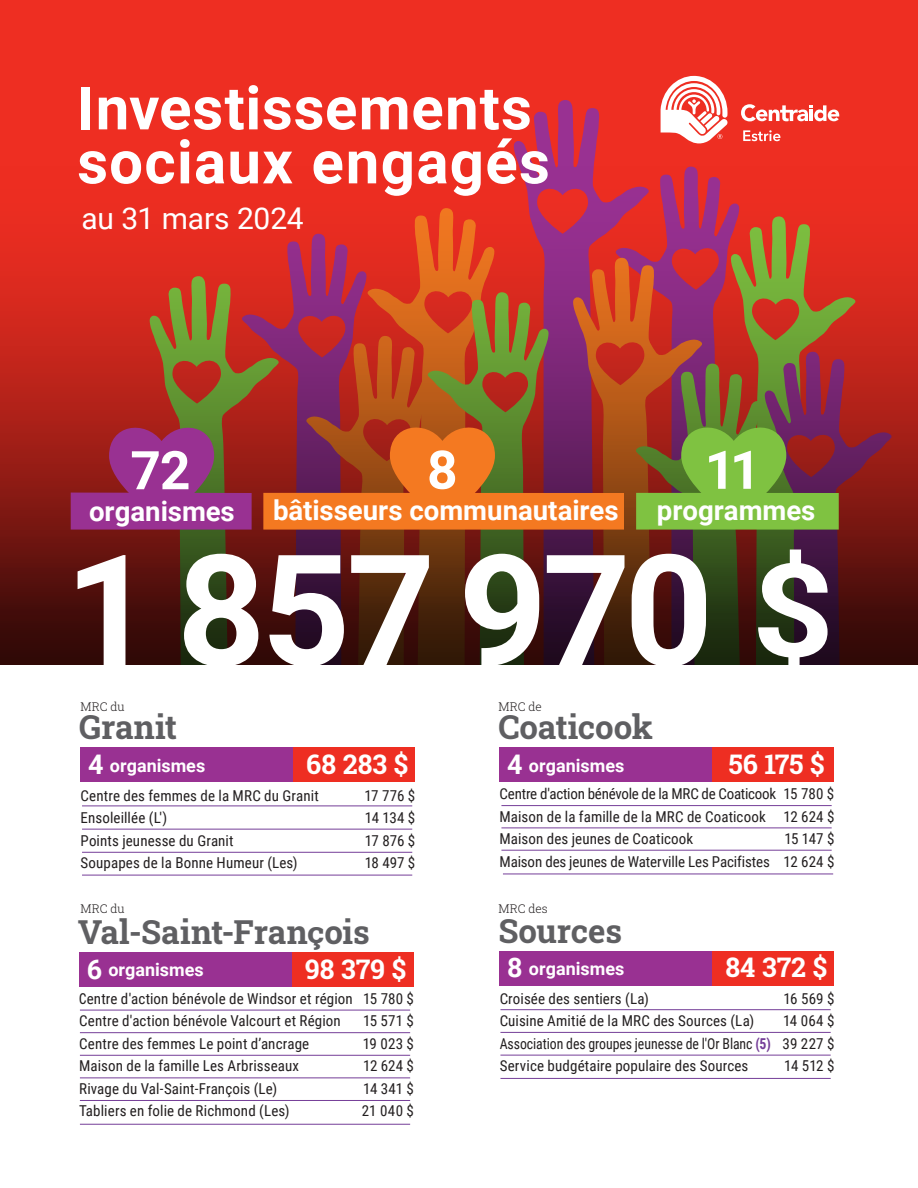
<style>
.page{position:relative;width:918px;height:1188px;background:#fff}
.page>*{position:absolute;margin:0;border:0;box-sizing:border-box;transform-origin:0 0}
.t1{font:700 154.8px "Roboto";letter-spacing:-.03em;color:#fff}
.t2{font:700 60px/54px "Roboto";letter-spacing:.02em;color:#fff}
.t3{font:700 53.4px "Roboto";color:#fff}
.t4{font:700 33px "Roboto Slab";letter-spacing:-.005em;color:#5f5f62}
.t5{font:30px "Roboto";letter-spacing:-.01em;color:#fff}
.t6{font:700 27.6px "Roboto";color:#fff}
.t7{font:700 27px "Roboto Slab";color:#fff}
.t8{font:700 18px "Roboto";color:#fff}
.t9{font:15px/22.5px "Roboto Condensed";letter-spacing:.005em;color:#231f20;text-align:justify}
.t10{font:300 12px "Roboto Slab";letter-spacing:-.005em;color:#231f20}
.s1{font-size:129.6px}
.s2{font-size:27px}
.s3{font-size:29.7px}
.s4{font-family:"Trade Gothic Next LT Pro";font-stretch:condensed}
.s5{font-weight:700;color:#753e98}
</style>
<div class="page">
<div style="left:0;top:0;width:918px;height:664px;background:#ee2e22"></div>
<svg style="left:513px;top:100px;width:87px;height:55px"></svg>
<svg style="left:0;top:155px;width:918px;height:509px"></svg>
<div style="left:71px;top:493px;width:181px;height:37px;background:#993192"></div>
<svg style="left:109px;top:419px;width:105px;height:74px"></svg>
<svg style="left:596px;top:244px;width:298px;height:420px"></svg>
<svg style="left:298px;top:287px;width:230px;height:377px"></svg>
<div style="left:263px;top:493px;width:361px;height:37px;background:#f47921"></div>
<svg style="left:661px;top:76px;width:67px;height:68px"></svg>
<svg style="left:741px;top:104px;width:98px;height:17px"></svg>
<svg style="left:743px;top:130px;width:37px;height:11px"></svg>
<div style="left:80px;top:747px;width:214px;height:35px;background:#993192"></div>
<div style="left:293px;top:747px;width:122px;height:35px;background:#ee2e22"></div>
<hr style="left:82px;top:806px;width:330px;height:1px;background:#753e98">
<hr style="left:82px;top:829px;width:330px;height:1px;background:#753e98">
<hr style="left:82px;top:852px;width:330px;height:1px;background:#753e98">
<hr style="left:82px;top:875px;width:330px;height:1px;background:#753e98">
<hr style="left:80px;top:1010px;width:330px;height:1px;background:#753e98">
<hr style="left:80px;top:1032px;width:330px;height:1px;background:#753e98">
<hr style="left:80px;top:1055px;width:330px;height:1px;background:#753e98">
<hr style="left:80px;top:1078px;width:330px;height:1px;background:#753e98">
<hr style="left:80px;top:1100px;width:330px;height:1px;background:#753e98">
<hr style="left:80px;top:1124px;width:330px;height:1px;background:#753e98">
<div style="left:79px;top:952px;width:213px;height:35px;background:#993192"></div>
<div style="left:292px;top:952px;width:122px;height:35px;background:#ee2e22"></div>
<hr style="left:503px;top:874px;width:330px;height:1px;background:#753e98">
<hr style="left:501px;top:805px;width:331px;height:1px;background:#753e98">
<hr style="left:501px;top:828px;width:331px;height:1px;background:#753e98">
<hr style="left:501px;top:850px;width:331px;height:1px;background:#753e98">
<div style="left:499px;top:747px;width:214px;height:35px;background:#993192"></div>
<div style="left:712px;top:747px;width:122px;height:35px;background:#ee2e22"></div>
<hr style="left:500px;top:1032px;width:331px;height:1px;background:#753e98">
<hr style="left:500px;top:1009px;width:331px;height:1px;background:#753e98">
<hr style="left:500px;top:1055px;width:331px;height:1px;background:#753e98">
<hr style="left:500px;top:1078px;width:331px;height:1px;background:#753e98">
<div style="left:499px;top:951px;width:214px;height:35px;background:#993192"></div>
<div style="left:712px;top:951px;width:122px;height:35px;background:#ee2e22"></div>
<h2 class="t2" style="left:77px;top:79px;width:474px">Investissements sociaux engagés</h2>
<h3 class="t5" style="left:81px;top:197px;width:224px">au 31 mars 2024</h3>
<h3 class="t3" style="left:427px;top:432px;width:32px">8</h3>
<h3 class="t6" style="left:273px;top:491px;width:347px">bâtisseurs communautaires</h3>
<h1 class="t1" style="left:65px;top:502px;width:771px">1 857 970 <span class="s1">$</span></h1>
<h3 class="t3" style="left:130px;top:433px;width:62px">72</h3>
<h3 class="t6" style="left:89px;top:492px;width:147px">organismes</h3>
<h3 class="t3" style="left:705px;top:432px;width:57px">11</h3>
<h3 class="t6" style="left:657px;top:491px;width:160px">programmes</h3>
<p class="t10" style="left:81px;top:698px;width:46px">MRC du</p>
<h3 class="t4" style="left:79px;top:705px;width:99px">Granit</h3>
<p class="t8" style="left:88px;top:753px;width:118px"><span class="s2">4</span> organismes</p>
<h3 class="t7" style="left:306px;top:746px;width:104px">68 283 $</h3>
<p class="t9" style="left:81px;top:783px;width:240px">Centre des femmes de la MRC du Granit</p>
<p class="t9" style="left:364px;top:783px;width:52px">17 776 $</p>
<p class="t9" style="left:81px;top:806px;width:88px">Ensoleillée (L')</p>
<p class="t9" style="left:365px;top:806px;width:52px">14 134 $</p>
<p class="t9" style="left:81px;top:828px;width:155px">Points jeunesse du Granit</p>
<p class="t9" style="left:365px;top:828px;width:52px">17 876 $</p>
<p class="t9" style="left:81px;top:851px;width:219px">Soupapes de la Bonne Humeur (Les)</p>
<p class="t9" style="left:365px;top:851px;width:52px">18 497 $</p>
<p class="t10" style="left:81px;top:901px;width:46px">MRC du</p>
<h3 class="t4" style="left:78px;top:909px;width:294px">Val-Saint-Fran<span class="s3">ç</span>ois</h3>
<p class="t8" style="left:87px;top:957px;width:118px"><span class="s2">6</span> organismes</p>
<h3 class="t7" style="left:305px;top:951px;width:103px">98 379 $</h3>
<p class="t9" style="left:79px;top:987px;width:336px"><span class="s4">C</span>entre d'action bénévole de Windsor et région 15 780 $<br>Centre d'action bénévole Valcourt et Région</p>
<p class="t9" style="left:363px;top:1009px;width:52px">15 571 $</p>
<p class="t9" style="left:79px;top:1032px;width:232px">Centre des femmes Le point d’ancrage</p>
<p class="t9" style="left:363px;top:1032px;width:53px">19 023 $</p>
<p class="t9" style="left:79px;top:1054px;width:221px">Maison de la famille Les Arbrisseaux</p>
<p class="t9" style="left:363px;top:1054px;width:52px">12 624 $</p>
<p class="t9" style="left:79px;top:1077px;width:200px">Rivage du Val-Saint-François (Le)</p>
<p class="t9" style="left:363px;top:1077px;width:52px">14 341 $</p>
<p class="t9" style="left:79px;top:1099px;width:212px">Tabliers en folie de Richmond (Les)</p>
<p class="t9" style="left:362px;top:1099px;width:54px">21 040 $</p>
<p class="t10" style="left:498px;top:698px;width:45px">MRC de</p>
<h3 class="t4" style="left:498px;top:705px;width:156px">Coaticook</h3>
<p class="t8" style="left:507px;top:753px;width:118px"><span class="s2">4</span> organismes</p>
<h3 class="t7" style="left:728px;top:746px;width:98px">56 175 $</h3>
<p class="t9" style="left:500px;top:782px;width:336px">Centre d'action bénévole de la MRC de Coaticook 15 780 $ Maison de la famille de la MRC de Coaticook 12 624 $ Maison des jeunes de Coaticook</p>
<p class="t9" style="left:500px;top:827px;width:336px;text-align:right">15 147 $<br>Maison des jeunes de Waterville Les Pacifistes 12 624 $</p>
<p class="t10" style="left:498px;top:901px;width:51px">MRC des</p>
<h3 class="t4" style="left:498px;top:908px;width:125px">Sources</h3>
<p class="t8" style="left:507px;top:956px;width:118px"><span class="s2">8</span> organismes</p>
<h3 class="t7" style="left:725px;top:949px;width:104px">84 372 $</h3>
<p class="t9" style="left:500px;top:987px;width:151px">Croisée des sentiers (La)</p>
<p class="t9" style="left:783px;top:987px;width:53px">16 569 $</p>
<p class="t9" style="left:500px;top:1009px;width:256px">Cuisine Amitié de la MRC des Sources (La)</p>
<p class="t9" style="left:500px;top:1009px;width:336px;text-indent:283px">14 064 $ Association des groupes jeunesse de l'Or Blanc <span class="s5">(5)</span> 39 227 $ Service budgétaire populaire des Sources</p>
<p class="t9" style="left:784px;top:1054px;width:52px">14 512 $</p>
</div>
